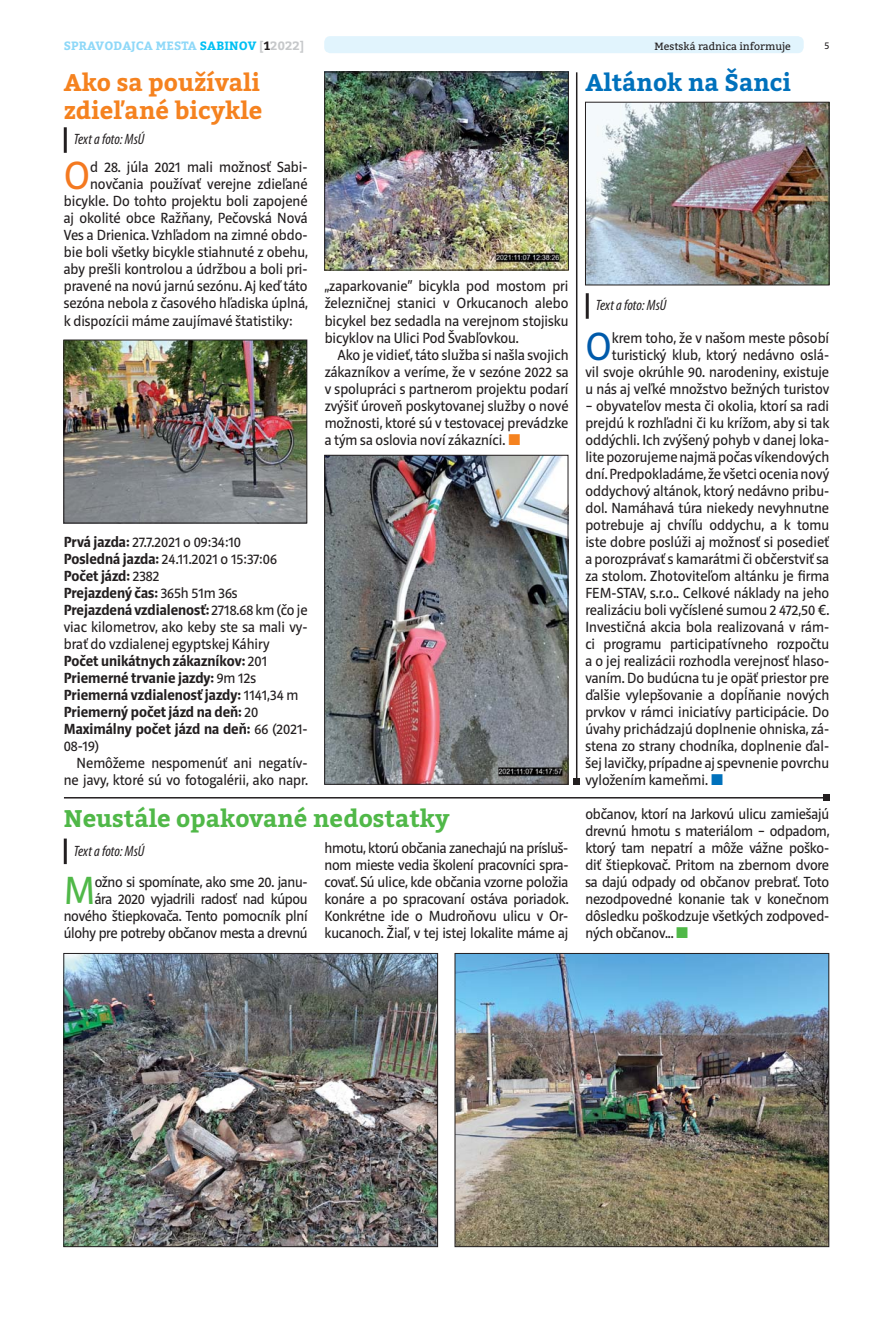
<style>
.page{position:relative;width:893px;height:1319px;background:#fff}
.page>*{position:absolute;margin:0;border:0;box-sizing:border-box;transform-origin:0 0}
.t1{font:40.2px "Riga";color:#f47920}
.t2{font:40.2px "Riga";color:#005aaa}
.t3{font:40.2px "Riga";color:#50b848}
.t4{font:700 24px/28.5px "Bitter";color:#f5821f}
.t5{font:700 24px "Bitter";color:#50b848}
.t6{font:700 24px "Bitter";color:#0071bc}
.t7{font:15px/17px "Riga";color:#231f20;text-align:justify}
.t8{font:700 15px/17px "Riga";color:#231f20}
.t9{font:15px/17px "Riga";letter-spacing:-.02em;color:#231f20;text-align:right}
.t10{font:italic condensed 15px "Myriad Pro";color:#231f20}
.t11{font:700 12px "Bitter";letter-spacing:.01em;color:#8ed8f8}
.t12{font:10.5px "Bitter";color:#231f20}
.t13{font:10.5px "Riga";color:#231f20}
.s1{color:#00c0f3}
.s2{color:#c6c8ca}
.s3{color:#231f20}
.s4{font-weight:400}
</style>
<div class="page">
<div style="left:324px;top:36px;width:480px;height:17px;background:#e1f4fd;border-radius:6px"></div>
<img style="left:65px;top:954px;width:371px;height:290px">
<div style="left:63px;top:952px;width:375px;height:294px;border:1px solid #231f20"></div>
<img style="left:457px;top:954px;width:370px;height:290px">
<div style="left:455px;top:952px;width:374px;height:294px;border:1px solid #231f20"></div>
<hr style="left:64px;top:838px;width:3px;height:26px;background:#231f20">
<hr style="left:64px;top:796px;width:762px;height:2px;background:#231f20">
<svg style="left:823px;top:794px;width:6px;height:6px"></svg>
<hr style="left:586px;top:293px;width:3px;height:26px;background:#231f20">
<img style="left:587px;top:104px;width:240px;height:179px">
<div style="left:585px;top:102px;width:244px;height:183px;border:1px solid #231f20"></div>
<hr style="left:576px;top:72px;width:1px;height:709px;background:#231f20">
<svg style="left:574px;top:778px;width:6px;height:6px"></svg>
<hr style="left:64px;top:127px;width:3px;height:26px;background:#231f20">
<img style="left:65px;top:341px;width:240px;height:180px">
<div style="left:63px;top:339px;width:244px;height:184px;border:1px solid #231f20"></div>
<img style="left:326px;top:74px;width:241px;height:194px">
<div style="left:324px;top:72px;width:245px;height:198px;border:1px solid #231f20"></div>
<img style="left:326px;top:457px;width:240px;height:325px">
<div style="left:324px;top:455px;width:244px;height:329px;border:1px solid #231f20"></div>
<p class="t11" style="left:64px;top:40px;width:242px">SPRAVODAJCA MESTA <span class="s1">SABINOV</span> <span class="s2">[</span><span class="s3">1</span><span class="s2">2022]</span></p>
<p class="t12" style="left:655px;top:41px;width:138px">Mestská radnica informuje</p>
<p class="t13" style="left:824px;top:40px;width:6px">5</p>
<h2 class="t4" style="left:64px;top:69px;width:200px">Ako sa používali zdieľané bicykle</h2>
<h1 class="t1" style="left:64px;top:156px;width:28px">O</h1>
<p class="t7" style="left:90px;top:159px;width:219px">d 28. júla 2021 mali možnosť Sabi-</p>
<h2 class="t6" style="left:585px;top:71px;width:207px">Altánok na Šanci</h2>
<p class="t10" style="left:74px;top:134px;width:72px">Text a foto: MsÚ</p>
<p class="t7" style="left:90px;top:176px;width:219px">novčania používať verejne zdieľané</p>
<p class="t7" style="left:64px;top:193px;width:245px">bicykle. Do tohto projektu boli zapojené</p>
<p class="t7" style="left:64px;top:210px;width:245px">aj okolité obce Ražňany, Pečovská Nová</p>
<p class="t7" style="left:64px;top:227px;width:245px">Ves a Drienica. Vzhľadom na zimné obdo-</p>
<p class="t7" style="left:64px;top:244px;width:246px">bie boli všetky bicykle stiahnuté z obehu,</p>
<p class="t7" style="left:64px;top:261px;width:245px">aby prešli kontrolou a údržbou a boli pri-</p>
<p class="t7" style="left:64px;top:278px;width:245px">pravené na novú jarnú sezónu. Aj keď táto</p>
<p class="t7" style="left:64px;top:296px;width:246px">sezóna nebola z časového hľadiska úplná,</p>
<p class="t7" style="left:64px;top:313px;width:230px">k dispozícii máme zaujímavé štatistiky:</p>
<p class="t7" style="left:325px;top:279px;width:245px">„zaparkovanie“ bicykla pod mostom pri železničnej stanici v Orkucanoch alebo bicykel bez sedadla na verejnom stojisku bicyklov na Ulici Pod Švabľovkou.</p>
<p class="t7" style="left:325px;top:347px;width:245px;text-indent:13px">Ako je vidieť, táto služba si našla svojich zákazníkov a veríme, že v sezóne 2022 sa v spolupráci s partnerom projektu podarí zvýšiť úroveň poskytovanej služby o nové možnosti, ktoré sú v testovacej prevádzke a tým sa oslovia noví zákazníci.</p>
<p class="t10" style="left:596px;top:299px;width:72px">Text a foto: MsÚ</p>
<p class="t7" style="left:585px;top:330px;width:245px;text-align:right">krem toho, že v našom meste pôsobí turistický klub, ktorý nedávno oslá-<br>vil svoje okrúhle 90. narodeniny, existuje u nás aj veľké množstvo bežných turistov</p>
<p class="t7" style="left:585px;top:398px;width:246px">– obyvateľov mesta či okolia, ktorí sa radi prejdú k rozhľadni či ku krížom, aby si tak oddýchli. Ich zvýšený pohyb v danej loka&shy;lite pozorujeme najmä počas víkendových dní. Predpokladáme, že všetci ocenia nový oddychový altánok, ktorý nedávno pribu&shy;dol. Namáhavá túra niekedy nevyhnutne potrebuje aj chvíľu oddychu, a k tomu iste dobre poslúži aj možnosť si posedieť a porozprávať s kamarátmi či občerstviť sa za stolom. Zhotoviteľom altánku je firma FEM-STAV, s.r.o.. Celkové náklady na jeho realizáciu boli vyčíslené sumou 2 472,50 €.<br>Investičná akcia bola realizovaná v rám&shy;ci programu participatívneho rozpočtu a o jej realizácii rozhodla verejnosť hlaso&shy;vaním. Do budúcna tu je opäť priestor pre ďalšie vylepšovanie a dopĺňanie nových prvkov v rámci iniciatívy participácie. Do úvahy prichádzajú doplnenie ohniska, zá&shy;stena zo strany chodníka, doplnenie ďal&shy;šej lavičky, prípadne aj spevnenie povrchu vyložením kameňmi.</p>
<h1 class="t2" style="left:585px;top:326px;width:28px">O</h1>
<p class="t8" style="left:64px;top:534px;width:245px">Prvá jazda: <span class="s4">27.7.2021 o 09:34:10<br></span>Posledná jazda: <span class="s4">24.11.2021 o 15:37:06<br></span>Počet jázd: <span class="s4">2382<br></span>Prejazdený čas: <span class="s4">365h 51m 36s<br></span>Prejazdená vzdialenosť: <span class="s4">2718.68 km (čo je viac kilometrov, ako keby ste sa mali vy&shy;brať do vzdialenej egyptskej Káhiry<br></span>Počet unikátnych zákazníkov: <span class="s4">201<br></span>Priemerné trvanie jazdy: <span class="s4">9m 12s<br></span>Priemerná vzdialenosť jazdy: <span class="s4">1141,34 m<br></span>Priemerný počet jázd na deň: <span class="s4">20<br></span>Maximálny počet jázd na deň: <span class="s4">66 (2021 -<br>08-19)</span></p>
<p class="t7" style="left:64px;top:755px;width:246px;text-align:right">Nemôžeme nespomenúť ani negatív&shy;ne javy, ktoré sú vo fotogalérii, ako napr.</p>
<h2 class="t5" style="left:64px;top:806px;width:387px">Neustále opakované nedostatky</h2>
<p class="t10" style="left:74px;top:844px;width:72px">Text a foto: MsÚ</p>
<p class="t9" style="left:64px;top:874px;width:245px">ožno si spomínate, ako sme 20. janu-<br>ára 2020 vyjadrili radosť nad kúpou nového štiepkovača. Tento pomocník plní úlohy pre potreby občanov mesta a drevnú</p>
<h1 class="t3" style="left:64px;top:870px;width:33px">M</h1>
<p class="t7" style="left:325px;top:840px;width:246px">hmotu, ktorú občania zanechajú na prísluš&shy;nom mieste vedia školení pracovníci spra&shy;covať. Sú ulice, kde občania vzorne položia konáre a po spracovaní ostáva poriadok.<br>Konkrétne ide o Mudroňovu ulicu v Or&shy;kucanoch. Žiaľ, v tej istej lokalite máme aj</p>
<p class="t7" style="left:585px;top:806px;width:246px">občanov, ktorí na Jarkovú ulicu zamiešajú drevnú hmotu s materiálom – odpadom, ktorý tam nepatrí a môže vážne poško&shy;diť štiepkovač. Pritom na zbernom dvore sa dajú odpady od občanov prebrať. Toto nezodpovedné konanie tak v konečnom dôsledku poškodzuje všetkých zodpoved&shy;ných občanov...</p>
</div>
